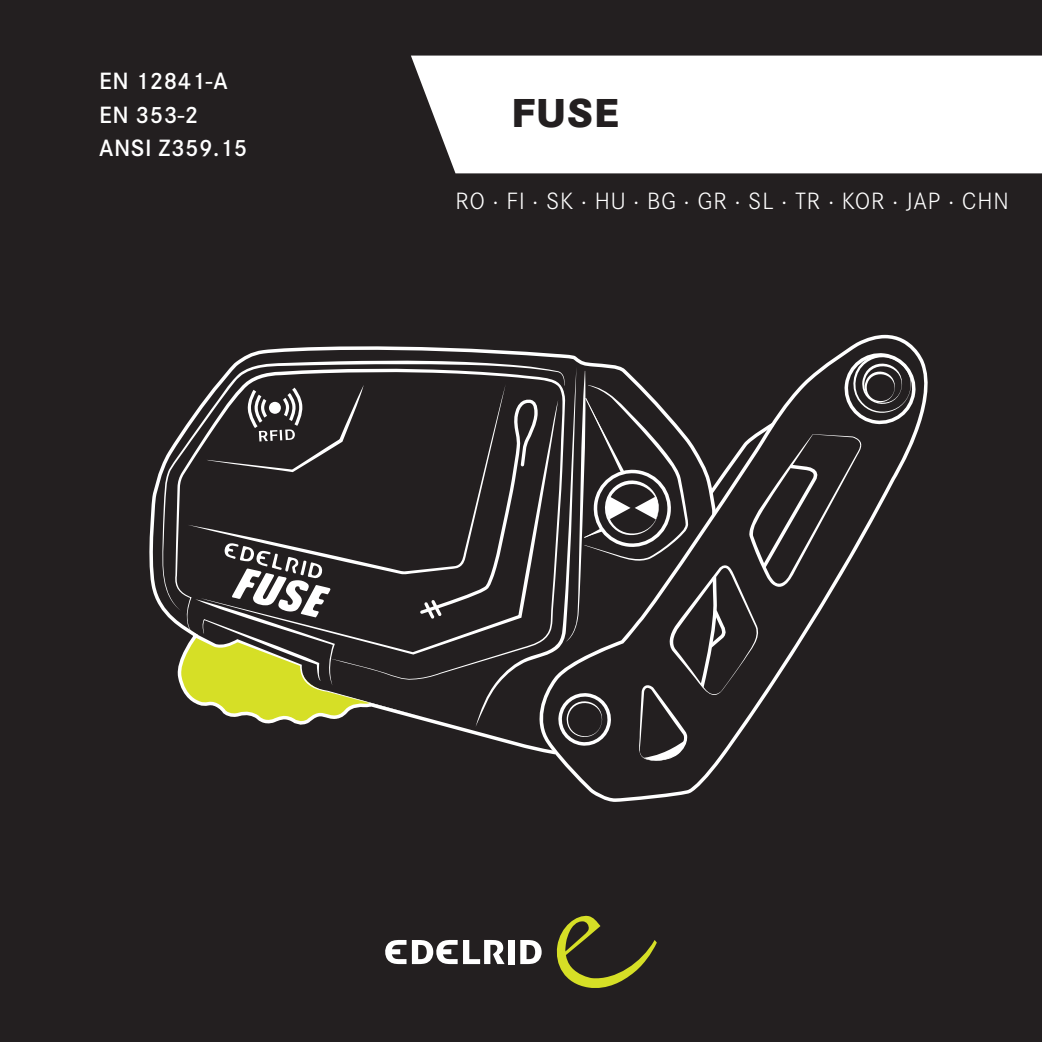
<style>
.page{position:relative;width:1042px;height:1042px;background:#231f20}
.page>*{position:absolute;margin:0;border:0;box-sizing:border-box;transform-origin:0 0}
.t1{font:800 42px "Corporate S";color:#231f20}
.t2{font:300 24.5px "Corporate S";letter-spacing:.035em;color:#fff}
.t3{font:600 24.5px/33.2px "Corporate S";letter-spacing:.02em;color:#fff}
</style>
<div class="page">
<svg style="left:160px;top:438px;width:17px;height:173px"></svg>
<svg style="left:566px;top:335px;width:362px;height:467px"></svg>
<svg style="left:177px;top:344px;width:740px;height:423px"></svg>
<div style="left:411px;top:56px;width:631px;height:117px;background:#fff"></div>
<svg style="left:556px;top:916px;width:101px;height:72px"></svg>
<div style="left:508px;top:940px;width:7px;height:24px;background:#fff"></div>
<svg style="left:520px;top:940px;width:22px;height:24px"></svg>
<svg style="left:412px;top:940px;width:93px;height:24px"></svg>
<svg style="left:385px;top:940px;width:21px;height:24px"></svg>
<p class="t3" style="left:99px;top:64px;width:150px">EN 12841-A<br>EN 353-2<br>ANSI Z359.15</p>
<h1 class="t1" style="left:511px;top:84px;width:109px">FUSE</h1>
<p class="t2" style="left:455px;top:185px;width:555px">RO · FI · SK · HU · BG · GR · SL · TR · KOR · JAP · CHN</p>
</div>
